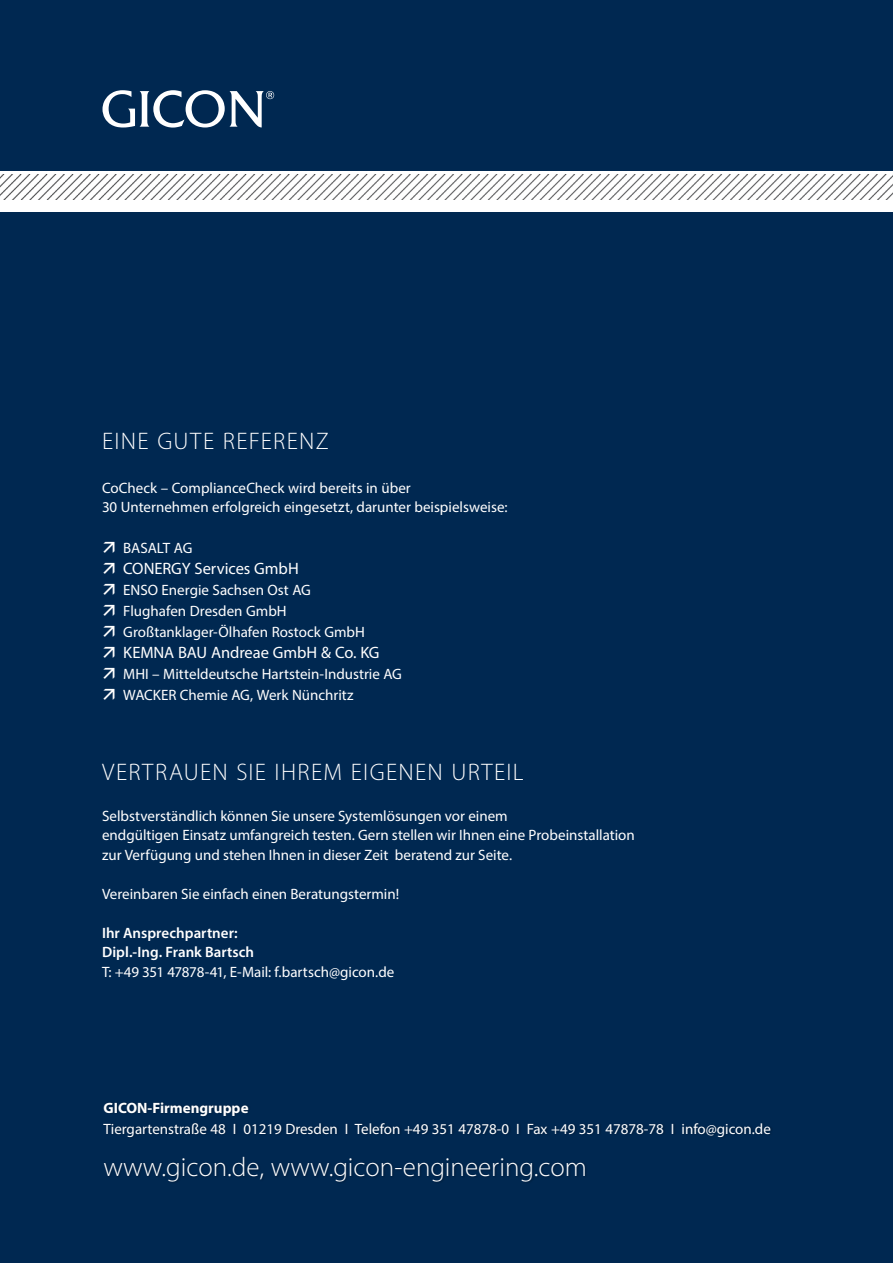
<style>
.page{position:relative;width:893px;height:1263px;background:#fff}
.page>*{position:absolute;margin:0;border:0;box-sizing:border-box;transform-origin:0 0}
.t1{font:300 27px "Myriad Pro";color:#fff}
.t2{font:300 24px "Myriad Pro";letter-spacing:.055em;color:#fff}
.t3{font:16.5px "Myriad Pro";letter-spacing:-.005em;color:#fff}
.t4{font:15px/19.5px "Myriad Pro";color:#fff}
.t5{font:600 15px/19.5px "Myriad Pro";color:#fff}
.t6{font:700 15px "Myriad Pro";color:#fff}
</style>
<div class="page">
<div style="left:0;top:213px;width:893px;height:1050px;background:#002851"></div>
<div style="left:0;top:0;width:893px;height:170px;background:#002851"></div>
<svg style="left:103px;top:90px;width:171px;height:38px"></svg>
<img style="left:0;top:174px;width:893px;height:26px">
<h2 class="t2" style="left:102px;top:427px;width:228px">EINE GUTE REFERENZ</h2>
<p class="t4" style="left:102px;top:478px;width:407px">CoCheck – ComplianceCheck wird bereits in über<br>30 Unternehmen erfolgreich eingesetzt, darunter beispielsweise:</p>
<p class="t4" style="left:123px;top:538px;width:71px">BASALT AG</p>
<p class="t3" style="left:123px;top:558px;width:177px">CONERGY Services GmbH</p>
<p class="t4" style="left:123px;top:579px;width:243px;line-height:21px">ENSO Energie Sachsen Ost AG<br>Flughafen Dresden GmbH<br>Großtanklager-Ölhafen Rostock GmbH</p>
<p class="t3" style="left:123px;top:642px;width:258px">KEMNA BAU Andreae GmbH &amp; Co. KG</p>
<p class="t4" style="left:123px;top:663px;width:280px;line-height:21px">MHI – Mitteldeutsche Hartstein-Industrie AG<br>WACKER Chemie AG, Werk Nünchritz</p>
<h2 class="t2" style="left:102px;top:757px;width:423px">VERTRAUEN SIE IHREM EIGENEN URTEIL</h2>
<p class="t4" style="left:102px;top:806px;width:534px">Selbstverständlich können Sie unsere Systemlösungen vor einem<br>endgültigen Einsatz umfangreich testen. Gern stellen wir Ihnen eine Probeinstallation zur Verfügung und stehen Ihnen in dieser Zeit beratend zur Seite.</p>
<p class="t4" style="left:102px;top:884px;width:299px">Vereinbaren Sie einfach einen Beratungstermin!</p>
<p class="t5" style="left:102px;top:923px;width:154px">Ihr Ansprechpartner:<br>Dipl.-Ing. Frank Bartsch</p>
<p class="t4" style="left:102px;top:962px;width:294px">T: +49 351 47878-41, E-Mail: f.bartsch@gicon.de</p>
<p class="t6" style="left:104px;top:1098px;width:147px">GICON-Firmengruppe</p>
<p class="t4" style="left:104px;top:1119px;width:669px">Tiergartenstraße 48 I 01219 Dresden I Telefon +49 351 47878-0 I Fax +49 351 47878-78 I info@gicon.de</p>
<h1 class="t1" style="left:104px;top:1151px;width:485px">www.gicon.de, www.gicon-engineering.com</h1>
</div>
